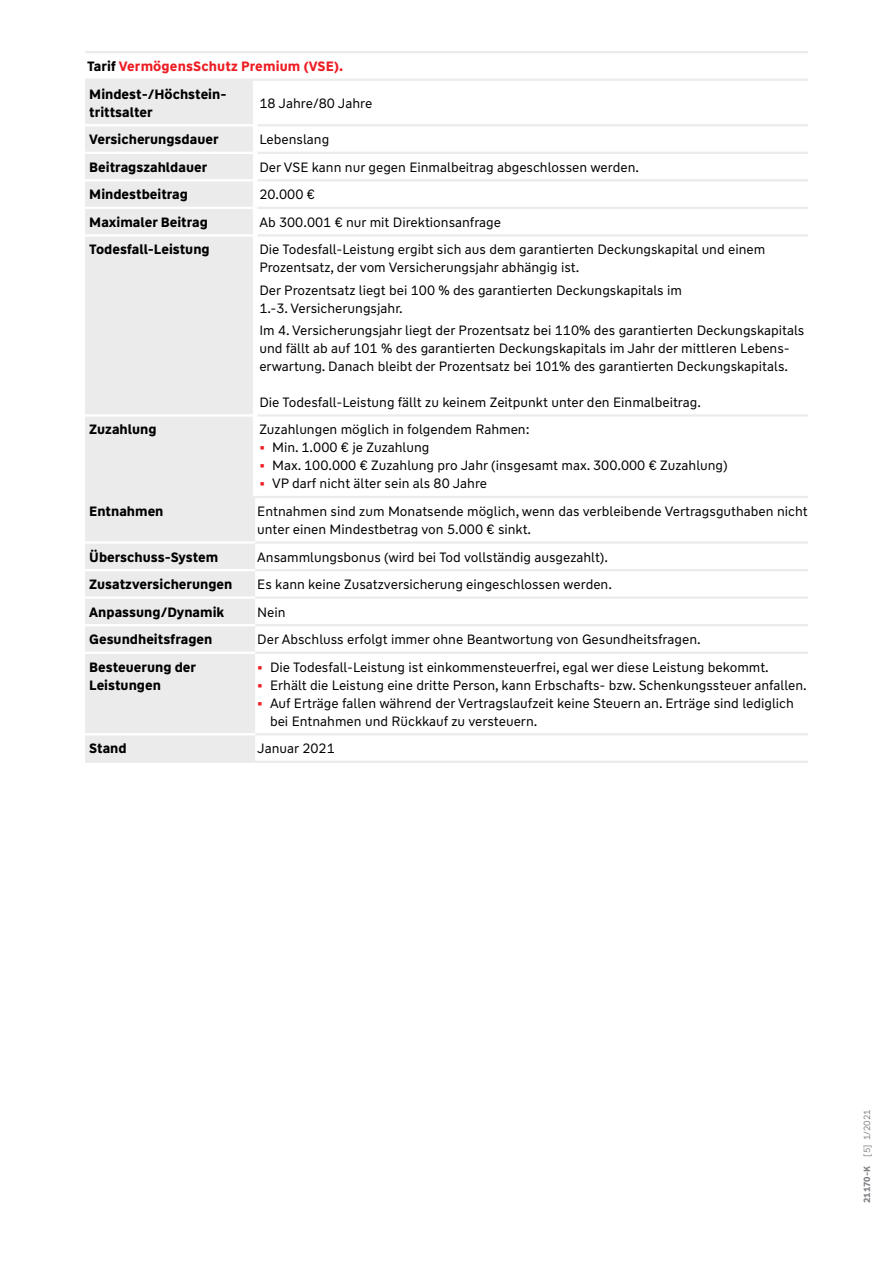
<style>
.page{position:relative;width:893px;height:1263px;background:#fff}
.page>*{position:absolute;margin:0;border:0;box-sizing:border-box;transform-origin:0 0}
.t1{font:13.5px/18px "WW Type";color:#000}
.t2{font:700 13.5px/18px "WW Type";color:#000}
.t3{font:700 13.5px/27.6px "WW Type";color:#ed1d24}
.t4{font:9px "WW Type";color:#808285}
.s1{color:#000}
.s2{font-weight:700;color:#ed1d24}
.s3{font-weight:700}
</style>
<div class="page">
<div style="left:85px;top:81px;width:170px;height:488px;background:#ebebec"></div>
<div style="left:85px;top:571px;width:170px;height:190px;background:#ebebec"></div>
<hr style="left:85px;top:124px;width:168px;height:2px;background:#fff">
<hr style="left:85px;top:152px;width:168px;height:2px;background:#fff">
<hr style="left:85px;top:179px;width:168px;height:2px;background:#fff">
<hr style="left:85px;top:207px;width:168px;height:2px;background:#fff">
<hr style="left:85px;top:234px;width:168px;height:3px;background:#fff">
<hr style="left:85px;top:414px;width:168px;height:3px;background:#fff">
<hr style="left:85px;top:541px;width:170px;height:3px;background:#fff">
<hr style="left:85px;top:51px;width:170px;height:2px;background:#ebebec">
<hr style="left:255px;top:51px;width:553px;height:2px;background:#ebebec">
<hr style="left:85px;top:79px;width:170px;height:2px;background:#ebebec">
<hr style="left:255px;top:79px;width:553px;height:2px;background:#ebebec">
<hr style="left:257px;top:124px;width:551px;height:2px;background:#ebebec">
<hr style="left:257px;top:152px;width:551px;height:2px;background:#ebebec">
<hr style="left:257px;top:179px;width:551px;height:2px;background:#ebebec">
<hr style="left:257px;top:207px;width:551px;height:2px;background:#ebebec">
<hr style="left:257px;top:234px;width:551px;height:3px;background:#ebebec">
<hr style="left:257px;top:414px;width:551px;height:3px;background:#ebebec">
<hr style="left:255px;top:496px;width:553px;height:2px;background:#ebebec">
<hr style="left:255px;top:541px;width:553px;height:3px;background:#ebebec">
<hr style="left:255px;top:569px;width:553px;height:2px;background:#ebebec">
<hr style="left:255px;top:596px;width:553px;height:3px;background:#ebebec">
<hr style="left:255px;top:624px;width:553px;height:2px;background:#ebebec">
<hr style="left:255px;top:652px;width:553px;height:2px;background:#ebebec">
<hr style="left:253px;top:81px;width:4px;height:44px;background:#fff">
<hr style="left:253px;top:125px;width:4px;height:28px;background:#fff">
<hr style="left:253px;top:153px;width:4px;height:27px;background:#fff">
<hr style="left:253px;top:180px;width:4px;height:28px;background:#fff">
<hr style="left:253px;top:208px;width:4px;height:27px;background:#fff">
<hr style="left:253px;top:235px;width:4px;height:180px;background:#fff">
<hr style="left:253px;top:415px;width:4px;height:81px;background:#fff">
<hr style="left:85px;top:596px;width:170px;height:3px;background:#fff">
<hr style="left:85px;top:624px;width:170px;height:2px;background:#fff">
<hr style="left:85px;top:652px;width:170px;height:2px;background:#fff">
<hr style="left:255px;top:733px;width:553px;height:2px;background:#ebebec">
<hr style="left:85px;top:761px;width:170px;height:2px;background:#ebebec">
<hr style="left:255px;top:761px;width:553px;height:2px;background:#ebebec">
<hr style="left:85px;top:733px;width:170px;height:2px;background:#fff">
<hr style="left:85px;top:496px;width:170px;height:2px;background:#ebebec">
<p class="t3" style="left:87px;top:53px;width:257px"><span class="s1">Tarif</span> VermögensSchutz Premium (VSE).<br><span class="s1">Mindest-/Höchstein-</span></p>
<p class="t2" style="left:89px;top:103px;width:65px">trittsalter</p>
<p class="t1" style="left:259px;top:94px;width:114px">18 Jahre/80 Jahre</p>
<p class="t2" style="left:89px;top:131px;width:131px">Versicherungsdauer</p>
<p class="t1" style="left:259px;top:131px;width:71px">Lebenslang</p>
<p class="t2" style="left:89px;top:158px;width:120px">Beitragszahldauer</p>
<p class="t1" style="left:259px;top:158px;width:381px">Der VSE kann nur gegen Einmalbeitrag abgeschlossen werden.</p>
<p class="t2" style="left:89px;top:186px;width:100px">Mindestbeitrag</p>
<p class="t1" style="left:259px;top:186px;width:57px">20.000 €</p>
<p class="t2" style="left:89px;top:213px;width:120px">Maximaler Beitrag</p>
<p class="t1" style="left:259px;top:213px;width:243px">Ab 300.001 € nur mit Direktionsanfrage</p>
<p class="t2" style="left:89px;top:241px;width:122px">Todesfall-Leistung</p>
<p class="t1" style="left:259px;top:241px;width:507px">Die Todesfall-Leistung ergibt sich aus dem garantierten Deckungskapital und einem<br>Prozentsatz, der vom Versicherungsjahr abhängig ist.</p>
<p class="t1" style="left:259px;top:281px;width:424px">Der Prozentsatz liegt bei 100 % des garantierten Deckungskapitals im<br>1.-3. Versicherungsjahr.</p>
<p class="t1" style="left:259px;top:321px;width:546px">Im 4. Versicherungsjahr liegt der Prozentsatz bei 110% des garantierten Deckungskapitals und fällt ab auf 101 % des garantierten Deckungskapitals im Jahr der mittleren Lebens&shy;erwartung. Danach bleibt der Prozentsatz bei 101% des garantierten Deckungskapitals.</p>
<p class="t1" style="left:259px;top:393px;width:443px">Die Todesfall-Leistung fällt zu keinem Zeitpunkt unter den Einmalbeitrag.</p>
<p class="t2" style="left:89px;top:421px;width:69px">Zuzahlung</p>
<p class="t1" style="left:259px;top:421px;width:272px">Zuzahlungen möglich in folgendem Rahmen:</p>
<p class="t1" style="left:259px;top:439px;width:172px"><span class="s2">•</span> Min. 1.000 € je Zuzahlung</p>
<p class="t1" style="left:259px;top:457px;width:470px"><span class="s2">•</span> Max. 100.000 € Zuzahlung pro Jahr (insgesamt max. 300.000 € Zuzahlung)</p>
<p class="t1" style="left:259px;top:475px;width:229px"><span class="s2">•</span> VP darf nicht älter sein als 80 Jahre</p>
<p class="t2" style="left:89px;top:502px;width:76px">Entnahmen</p>
<p class="t1" style="left:257px;top:502px;width:552px">Entnahmen sind zum Monatsende möglich, wenn das verbleibende Vertragsguthaben nicht unter einen Mindestbetrag von 5.000 € sinkt.</p>
<p class="t2" style="left:89px;top:548px;width:131px">Überschuss-System</p>
<p class="t1" style="left:257px;top:548px;width:352px">Ansammlungsbonus (wird bei Tod vollständig ausgezahlt).</p>
<p class="t2" style="left:89px;top:575px;width:145px">Zusatzversicherungen</p>
<p class="t1" style="left:257px;top:575px;width:356px">Es kann keine Zusatzversicherung eingeschlossen werden.</p>
<p class="t2" style="left:89px;top:603px;width:137px">Anpassung/Dynamik</p>
<p class="t1" style="left:257px;top:603px;width:30px">Nein</p>
<p class="t2" style="left:89px;top:630px;width:125px">Gesundheitsfragen</p>
<p class="t1" style="left:257px;top:631px;width:445px">Der Abschluss erfolgt immer ohne Beantwortung von Gesundheitsfragen.</p>
<p class="t2" style="left:89px;top:658px;width:108px">Besteuerung der<br>Leistungen</p>
<p class="t1" style="left:257px;top:658px;width:513px"><span class="s2">•</span> Die Todesfall-Leistung ist einkommensteuerfrei, egal wer diese Leistung bekommt.</p>
<p class="t1" style="left:257px;top:676px;width:551px"><span class="s2">•</span> Erhält die Leistung eine dritte Person, kann Erbschafts- bzw. Schenkungssteuer anfallen.</p>
<p class="t1" style="left:270px;top:694px;width:525px;text-indent:-13px"><span class="s2">•</span> Auf Erträge fallen während der Vertragslaufzeit keine Steuern an. Erträge sind lediglich bei Entnahmen und Rückkauf zu versteuern.</p>
<p class="t2" style="left:89px;top:739px;width:39px">Stand</p>
<p class="t1" style="left:257px;top:740px;width:79px">Januar 2021</p>
<p class="t4" style="left:861px;top:1203px;width:95px;rotate:-90deg"><span class="s3">21170-K</span> [5] 1/2021</p>
</div>
